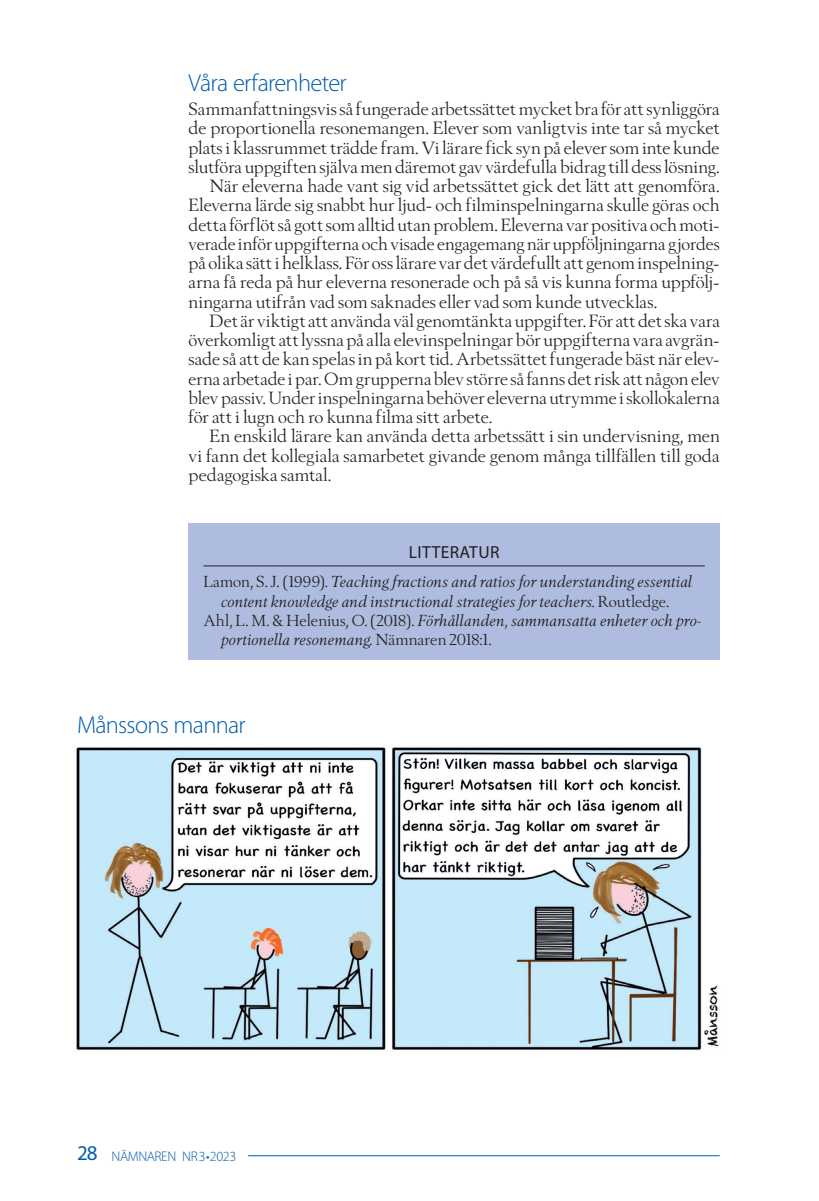
<style>
.page{position:relative;width:819px;height:1201px;background:#fff}
.page>*{position:absolute;margin:0;border:0;box-sizing:border-box;transform-origin:0 0}
.t1{font:300 24.5px "Myriad Pro";letter-spacing:-.03em;color:#015dad}
.t2{font:17.5px "Berling Nova Display Pro";letter-spacing:.005em;color:#231f20}
.t3{font:17.5px "Myriad Pro";letter-spacing:.02em;color:#231f20}
.t4{font:italic 15.75px "Berling Nova Display Pro";letter-spacing:.01em;color:#231f20}
.t5{font:300 14px "Myriad Pro";letter-spacing:-.03em;color:#015dad}
.s1{font-style:normal}
.s2{font-weight:400;font-size:21px}
</style>
<div class="page">
<hr style="left:248px;top:1155px;width:471px;height:1px;background:#015dad">
<div style="left:189px;top:523px;width:530px;height:137px;background:#aebcdf"></div>
<hr style="left:203px;top:565px;width:501px;height:1px;background:#231f20">
<img style="left:76px;top:747px;width:643px;height:303px">
<h1 class="t1" style="left:189px;top:69px;width:160px">Våra erfarenheter</h1>
<p class="t2" style="left:189px;top:98px;width:532px">Sammanfattningsvis så fungerade arbetssättet mycket bra för att synliggöra</p>
<p class="t2" style="left:189px;top:118px;width:532px">de proportionella resonemangen. Elever som vanligtvis inte tar så mycket</p>
<p class="t2" style="left:189px;top:137px;width:532px">plats i klassrummet trädde fram. Vi lärare fick syn på elever som inte kunde</p>
<p class="t2" style="left:189px;top:156px;width:532px">slutföra uppgiften själva men däremot gav värdefulla bidrag till dess lösning.</p>
<p class="t2" style="left:210px;top:175px;width:511px">När eleverna hade vant sig vid arbetssättet gick det lätt att genomföra.</p>
<p class="t2" style="left:189px;top:195px;width:532px">Eleverna lärde sig snabbt hur ljud- och filminspelningarna skulle göras och</p>
<p class="t2" style="left:189px;top:214px;width:532px">detta förflöt så gott som alltid utan problem. Eleverna var positiva och moti-</p>
<p class="t2" style="left:189px;top:233px;width:532px">verade inför uppgifterna och visade engagemang när uppföljningarna gjordes</p>
<p class="t2" style="left:189px;top:252px;width:532px">på olika sätt i helklass. För oss lärare var det värdefullt att genom inspelning-</p>
<p class="t2" style="left:189px;top:272px;width:532px">arna få reda på hur eleverna resonerade och på så vis kunna forma uppfölj-</p>
<p class="t2" style="left:189px;top:291px;width:470px">ningarna utifrån vad som saknades eller vad som kunde utvecklas.</p>
<p class="t2" style="left:210px;top:310px;width:511px">Det är viktigt att använda väl genomtänkta uppgifter. För att det ska vara</p>
<p class="t2" style="left:189px;top:329px;width:532px">överkomligt att lyssna på alla elevinspelningar bör uppgifterna vara avgrän-</p>
<p class="t2" style="left:189px;top:349px;width:532px">sade så att de kan spelas in på kort tid. Arbetssättet fungerade bäst när elev-</p>
<p class="t2" style="left:189px;top:368px;width:532px">erna arbetade i par. Om grupperna blev större så fanns det risk att någon elev</p>
<p class="t2" style="left:189px;top:387px;width:532px">blev passiv. Under inspelningarna behöver eleverna utrymme i skollokalerna</p>
<p class="t2" style="left:189px;top:406px;width:305px">för att i lugn och ro kunna filma sitt arbete.</p>
<p class="t2" style="left:210px;top:426px;width:511px">En enskild lärare kan använda detta arbetssätt i sin undervisning, men</p>
<p class="t2" style="left:189px;top:445px;width:532px">vi fann det kollegiala samarbetet givande genom många tillfällen till goda</p>
<p class="t2" style="left:189px;top:464px;width:144px">pedagogiska samtal.</p>
<p class="t3" style="left:409px;top:543px;width:92px">LITTERATUR</p>
<p class="t4" style="left:203px;top:573px;width:490px"><span class="s1">Lamon, S. J. (1999).</span> Teaching fractions and ratios for understanding essential</p>
<p class="t4" style="left:221px;top:592px;width:450px">content knowledge and instructional strategies for teachers. <span class="s1">Routledge.</span></p>
<p class="t4" style="left:203px;top:611px;width:499px"><span class="s1">Ahl, L. M. &amp; Helenius, O. (2018).</span> Förhållanden, sammansatta enheter och pro-</p>
<p class="t4" style="left:221px;top:630px;width:272px">portionella resonemang. <span class="s1">Nämnaren 2018:1.</span></p>
<h1 class="t1" style="left:77px;top:711px;width:170px">Månssons mannar</h1>
<p class="t5" style="left:77px;top:1148px;width:161px"><span class="s2">28</span> NÄMNAREN NR3•2023</p>
</div>
